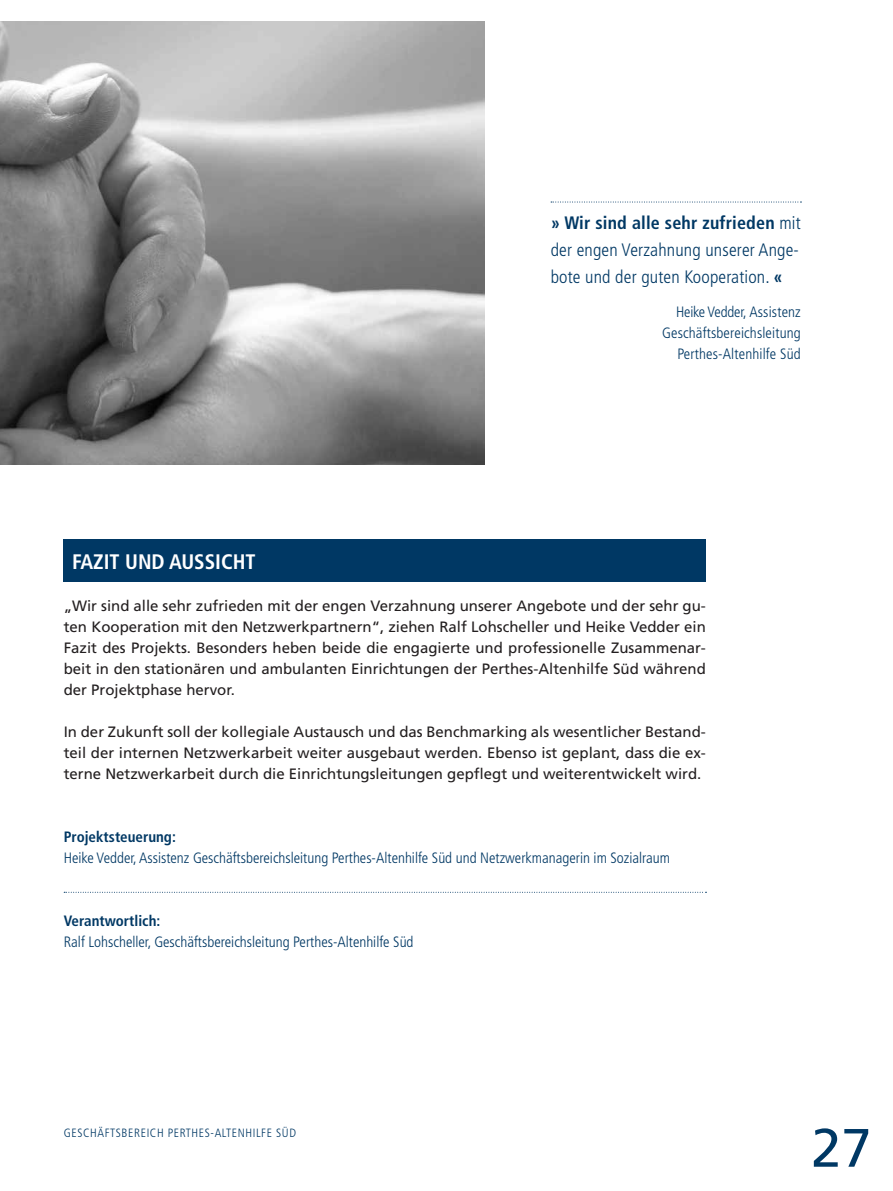
<style>
.page{position:relative;width:893px;height:1191px;background:#fff}
.page>*{position:absolute;margin:0;border:0;box-sizing:border-box;transform-origin:0 0}
.t1{font:54px "Frutiger LT Std";color:#003864}
.t2{font:700 condensed 21px "Frutiger LT Std";color:#fff}
.t3{font:300 condensed 18px/27px "Frutiger LT Std";letter-spacing:.01em;color:#003864;text-align:justify}
.t4{font:15px/21px "Frutiger LT Std";color:#231f20;text-align:justify}
.t5{font:300 condensed 15px/21px "Frutiger LT Std";color:#003864;text-align:right}
.t6{font:700 condensed 15px "Frutiger LT Std";color:#003864}
.t7{font:300 condensed 12px "Frutiger LT Std";letter-spacing:.05em;color:#003864}
.s1{font-weight:700}
</style>
<div class="page">
<div style="left:64px;top:539px;width:642px;height:42px;background:#003864"></div>
<svg style="left:64px;top:892px;width:642px;height:1px"></svg>
<img style="left:0;top:21px;width:485px;height:443px">
<svg style="left:551px;top:202px;width:250px;height:1px"></svg>
<p class="t3" style="left:551px;top:209px;width:252px"><span class="s1">» Wir sind alle sehr zufrieden</span> mit der engen Verzahnung unserer Ange&shy;bote und der guten Kooperation. <span class="s1">«</span></p>
<p class="t5" style="left:662px;top:302px;width:140px">Heike Vedder, Assistenz<br>Geschäftsbereichsleitung<br>Perthes-Altenhilfe Süd</p>
<h2 class="t2" style="left:72px;top:549px;width:185px">FAZIT UND AUSSICHT</h2>
<p class="t4" style="left:64px;top:595px;width:644px">„Wir sind alle sehr zufrieden mit der engen Verzahnung unserer Angebote und der sehr gu&shy;ten Kooperation mit den Netzwerkpartnern“, ziehen Ralf Lohscheller und Heike Vedder ein Fazit des Projekts. Besonders heben beide die engagierte und professionelle Zusammenar&shy;beit in den stationären und ambulanten Einrichtungen der Perthes-Altenhilfe Süd während der Projektphase hervor.</p>
<p class="t4" style="left:64px;top:721px;width:644px">In der Zukunft soll der kollegiale Austausch und das Benchmarking als wesentlicher Bestand&shy;teil der internen Netzwerkarbeit weiter ausgebaut werden. Ebenso ist geplant, dass die ex&shy;terne Netzwerkarbeit durch die Einrichtungsleitungen gepflegt und weiterentwickelt wird.</p>
<p class="t6" style="left:64px;top:828px;width:114px">Projektsteuerung:</p>
<p class="t5" style="left:64px;top:848px;width:608px">Heike Vedder, Assistenz Geschäftsbereichsleitung Perthes-Altenhilfe Süd und Netzwerkmanagerin im Sozialraum</p>
<p class="t6" style="left:64px;top:912px;width:98px">Verantwortlich:</p>
<p class="t5" style="left:64px;top:932px;width:351px">Ralf Lohscheller, Geschäftsbereichsleitung Perthes-Altenhilfe Süd</p>
<p class="t7" style="left:64px;top:1125px;width:234px">GESCHÄFTSBEREICH PERTHES-ALTENHILFE SÜD</p>
<h1 class="t1" style="left:811px;top:1116px;width:62px">27</h1>
</div>
